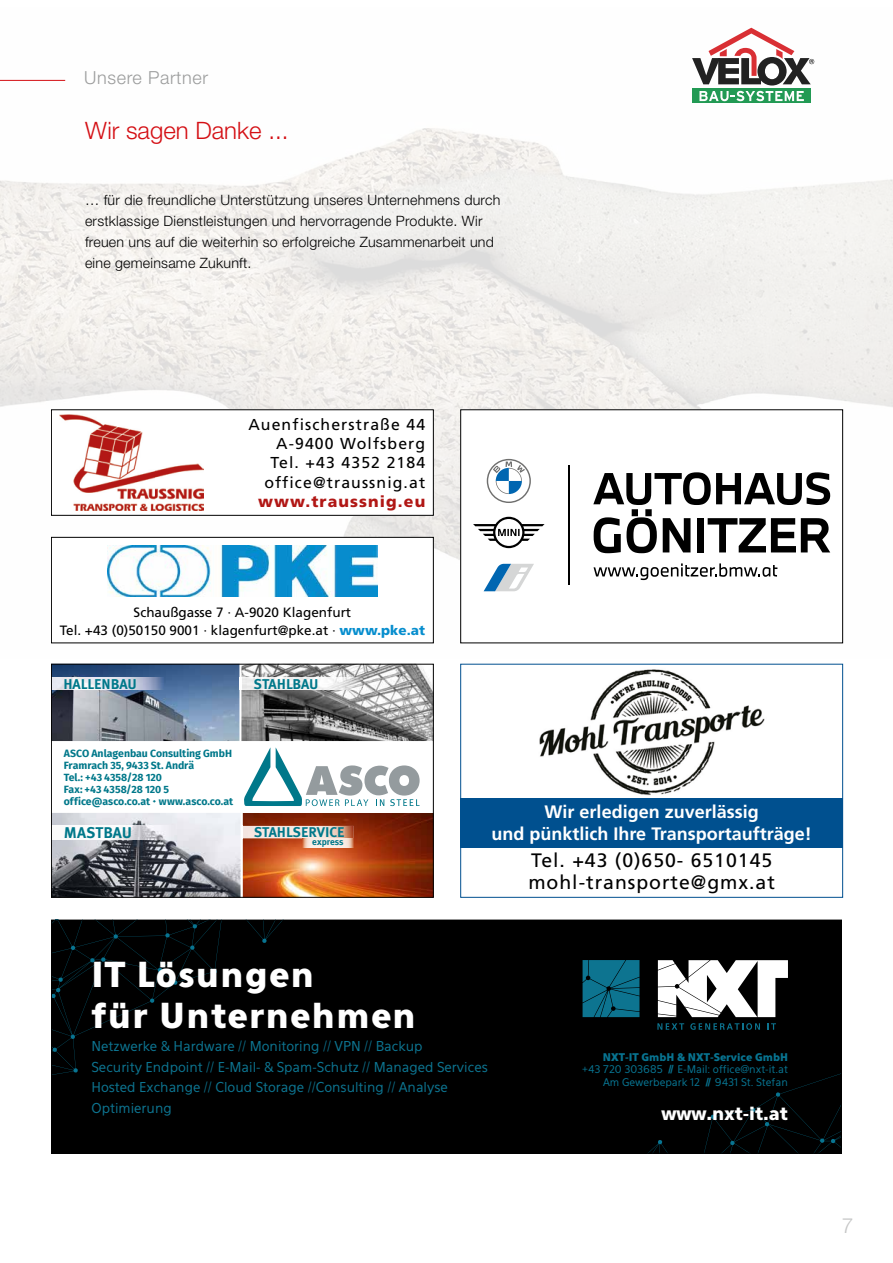
<style>
.page{position:relative;width:893px;height:1263px;background:#fff}
.page>*{position:absolute;margin:0;border:0;box-sizing:border-box;transform-origin:0 0}
.t1{font:900 34.05px/41px "Eau Sans";letter-spacing:.04em;color:#fff}
.t2{font:300 24px "Helvetica Neue LT Std";color:#d40f14}
.t3{font:300 21px "Helvetica Neue LT Std";color:#c5c6c6}
.t4{font:19.5px/22.5px "Frutiger LT Std";letter-spacing:.05em;color:#000}
.t5{font:700 18px/21.6px "Frutiger LT Std";color:#fff;text-align:center}
.t6{font:900 18px "Eau Sans";color:#fff}
.t7{font:300 18px "Helvetica Neue LT Std";letter-spacing:.035em;color:#9c9d9d}
.t8{font:15.9px/19.4px "Frutiger LT Std";letter-spacing:.07em;color:#000;text-align:right}
.t9{font:900 15.9px "Frutiger LT Std";letter-spacing:.07em;color:#b11715}
.t10{font:700 15.6px "Meta Plus";color:#00788a}
.t11{font:300 14.25px/21px "Helvetica Neue LT Std";letter-spacing:.015em;color:#000}
.t12{font:700 14.25px "Meta Plus";color:#00788a}
.t13{font:700 14.1px "Meta Plus";color:#00788a}
.t14{font:13.5px/20.9px "Eau Sans";color:#0d7490}
.t15{font:13.5px/18px "Frutiger LT Std";color:#000;text-align:center}
.t16{font:700 10.5px/12px "Fira Sans";color:#00788a}
.t17{font:10.5px/12.6px "Eau Sans";color:#087491;text-align:right}
.t18{font:700 9.45px "Meta Plus";color:#00788a}
.s1{font-weight:900;color:#078ece}
.s2{font-weight:900}
</style>
<div class="page">
<img style="left:0;top:27px;width:893px;height:617px">
<div style="left:460px;top:409px;width:383px;height:234px;background:#fff"></div>
<hr style="left:568px;top:465px;width:1px;height:120px;background:#000">
<svg style="left:473px;top:517px;width:72px;height:31px"></svg>
<svg style="left:487px;top:459px;width:44px;height:44px"></svg>
<svg style="left:484px;top:564px;width:50px;height:27px"></svg>
<svg style="left:594px;top:563px;width:183px;height:17px"></svg>
<svg style="left:593px;top:472px;width:237px;height:81px"></svg>
<div style="left:460px;top:409px;width:383px;height:234px;border:1px solid #000"></div>
<img style="left:537px;top:669px;width:230px;height:130px">
<div style="left:460px;top:799px;width:383px;height:49px;background:#00508f"></div>
<div style="left:460px;top:664px;width:383px;height:234px;border:1px solid #00508f"></div>
<div style="left:51px;top:409px;width:383px;height:107px;background:#fff"></div>
<img style="left:60px;top:415px;width:143px;height:95px">
<div style="left:51px;top:409px;width:383px;height:107px;border:1px solid #000"></div>
<div style="left:51px;top:537px;width:383px;height:106px;background:#fff"></div>
<img style="left:107px;top:545px;width:270px;height:52px">
<div style="left:51px;top:537px;width:383px;height:106px;border:1px solid #000"></div>
<div style="left:53px;top:922px;width:787px;height:229px;background:#000"></div>
<div style="left:614px;top:1023px;width:226px;height:128px;background:#000"></div>
<svg style="left:658px;top:960px;width:130px;height:57px"></svg>
<svg style="left:583px;top:960px;width:56px;height:57px;background:#0b6b85"></svg>
<div style="left:53px;top:922px;width:253px;height:159px;background:#000"></div>
<div style="left:51px;top:920px;width:791px;height:233px;border:1px solid #000"></div>
<hr style="left:0;top:80px;width:65px;height:1px;background:#d40f14">
<img style="left:51px;top:664px;width:383px;height:234px">
<p class="t7" style="left:84px;top:67px;width:125px">Unsere Partner</p>
<h2 class="t2" style="left:85px;top:115px;width:205px">Wir sagen Danke ...</h2>
<p class="t11" style="left:85px;top:190px;width:417px">… für die freundliche Unterstützung unseres Unternehmens durch erstklassige Dienstleistungen und hervorragende Produkte. Wir freuen uns auf die weiterhin so erfolgreiche Zusammenarbeit und eine gemeinsame Zukunft.</p>
<p class="t8" style="left:248px;top:415px;width:178px">Auenfischerstraße 44<br>A-9400 Wolfsberg<br>Tel. +43 4352 2184 office@traussnig.at</p>
<p class="t9" style="left:258px;top:492px;width:169px">www.traussnig.eu</p>
<p class="t15" style="left:60px;top:603px;width:367px">Schaußgasse 7 · A-9020 Klagenfurt<br>Tel. +43 (0)50150 9001 · klagenfurt@pke.at · <span class="s1">www.pke.at</span></p>
<p class="t12" style="left:63px;top:675px;width:75px">HALLENBAU</p>
<p class="t12" style="left:254px;top:675px;width:66px">STAHLBAU</p>
<p class="t16" style="left:64px;top:747px;width:171px">ASCO Anlagenbau Consulting GmbH<br>Framrach 35, 9433 St. Andrä<br>Tel.: +43 4358/28 120<br>Fax: +43 4358/28 120 5 office@asco.co.at www.asco.co.at</p>
<p class="t10" style="left:64px;top:824px;width:70px">MASTBAU</p>
<p class="t13" style="left:254px;top:824px;width:92px">STAHLSERVICE</p>
<p class="t18" style="left:312px;top:836px;width:33px">express</p>
<h1 class="t1" style="left:91px;top:954px;width:326px">IT Lösungen<br>für Unternehmen</h1>
<p class="t5" style="left:492px;top:801px;width:322px">Wir erledigen zuverlässig<br>und pünktlich Ihre Transportaufträge!</p>
<h3 class="t4" style="left:528px;top:849px;width:248px">Tel. +43 (0)650- 6510145 mohl-transporte@gmx.at</h3>
<p class="t14" style="left:91px;top:1035px;width:398px">Netzwerke &amp; Hardware // Monitoring // VPN // Backup<br>Security Endpoint // E-Mail- &amp; Spam-Schutz // Managed Services Hosted Exchange // Cloud Storage //Consulting // Analyse Optimierung</p>
<p class="t17" style="left:582px;top:1050px;width:207px"><span class="s2">NXT-IT GmbH &amp; NXT-Service GmbH </span>+43 720 303685 <span class="s2">//</span> E-Mail: office@nxt-it.at<br>Am Gewerbepark 12 <span class="s2">//</span> 9431 St. Stefan</p>
<p class="t6" style="left:661px;top:1102px;width:128px">www.nxt-it.at</p>
<h3 class="t3" style="left:842px;top:1213px;width:13px">7</h3>
</div>
